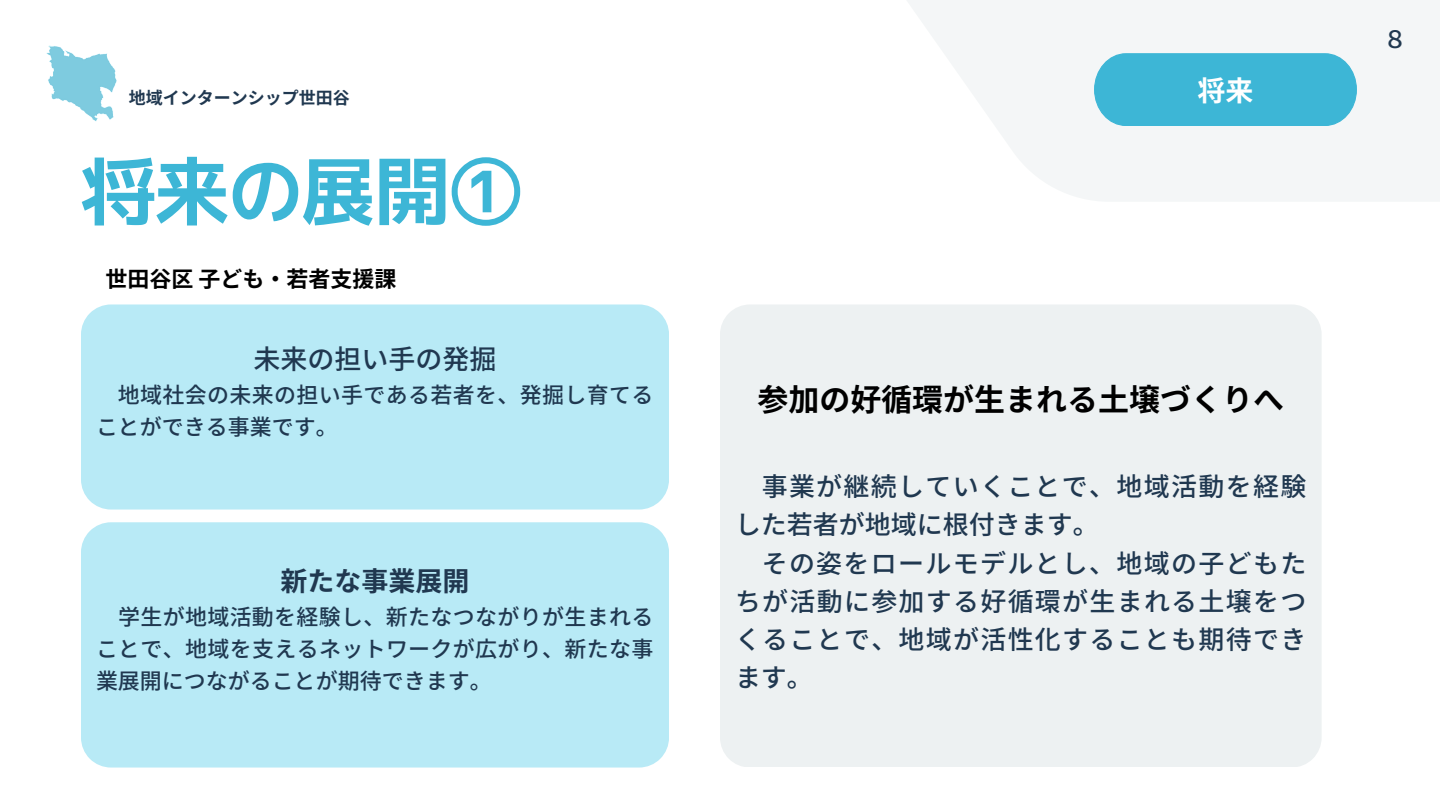
<style>
.page{position:relative;width:1440px;height:810px;background:#fff}
.page>*{position:absolute;margin:0;border:0;box-sizing:border-box;transform-origin:0 0}
.t1{font:75px "mplus 1 p bold";letter-spacing:-.02em;color:#3db6d6}
.t2{font:700 31px "Source Han Sans JP";color:#000}
.t3{font:700 28px "Source Han Sans JP";color:#fff}
.t4{font:500 27px "Source Han Sans JP";color:#203850}
.t5{font:700 27px "Source Han Sans JP";color:#203850}
.t6{font:500 26px/38.2px "Source Han Sans JP";letter-spacing:.05em;color:#203850}
.t7{font:500 24px "Source Han Sans JP";color:#203850}
.t8{font:500 22px/32.2px "Source Han Sans JP";letter-spacing:.015em;color:#203850}
.t9{font:700 22px "Source Han Sans JP";color:#000}
.t10{font:700 17px "Source Han Sans JP";color:#203850}
</style>
<div class="page">
<div style="left:81px;top:304px;width:588px;height:206px;background:#b8eaf6"></div>
<div style="left:880px;top:0;width:560px;height:202px;background:#f4f6f7"></div>
<div style="left:1094px;top:53px;width:263px;height:73px;background:#3db6d6"></div>
<div style="left:720px;top:305px;width:601px;height:462px;background:#edf1f2"></div>
<div style="left:81px;top:522px;width:588px;height:246px;background:#b8eaf6"></div>
<img style="left:46px;top:45px;width:71px;height:77px">
<p class="t10" style="left:129px;top:85px;width:221px">地域インターンシップ世田谷</p>
<p class="t1" style="left:81px;top:138px;width:444px">将来の展開①</p>
<p class="t9" style="left:106px;top:262px;width:292px">世田谷区子ども・若者支援課</p>
<p class="t4" style="left:254px;top:338px;width:245px">未来の担い手の発掘</p>
<p class="t8" style="left:96px;top:378px;width:559px;text-indent:22px">地域社会の未来の担い手である若者を、発掘し育てることができる事業です。</p>
<p class="t5" style="left:281px;top:560px;width:191px">新たな事業展開</p>
<p class="t8" style="left:96px;top:599px;width:559px;text-align:justify;text-indent:22px">学生が地域活動を経験し、新たなつながりが生まれることで、地域を支えるネットワークが広がり、新たな事業展開につながることが期待できます。</p>
<p class="t3" style="left:1198px;top:68px;width:57px">将来</p>
<p class="t7" style="left:1383px;top:20px;width:25px">８</p>
<p class="t2" style="left:757px;top:375px;width:528px">参加の好循環が生まれる土壌づくりへ</p>
<p class="t6" style="left:735px;top:466px;width:573px;text-indent:27px">事業が継続していくことで、地域活動を経験した若者が地域に根付きます。</p>
<p class="t6" style="left:735px;top:543px;width:573px;text-align:justify;text-indent:27px">その姿をロールモデルとし、地域の子どもたちが活動に参加する好循環が生まれる土壌をつくることで、地域が活性化することも期待できます。</p>
</div>
